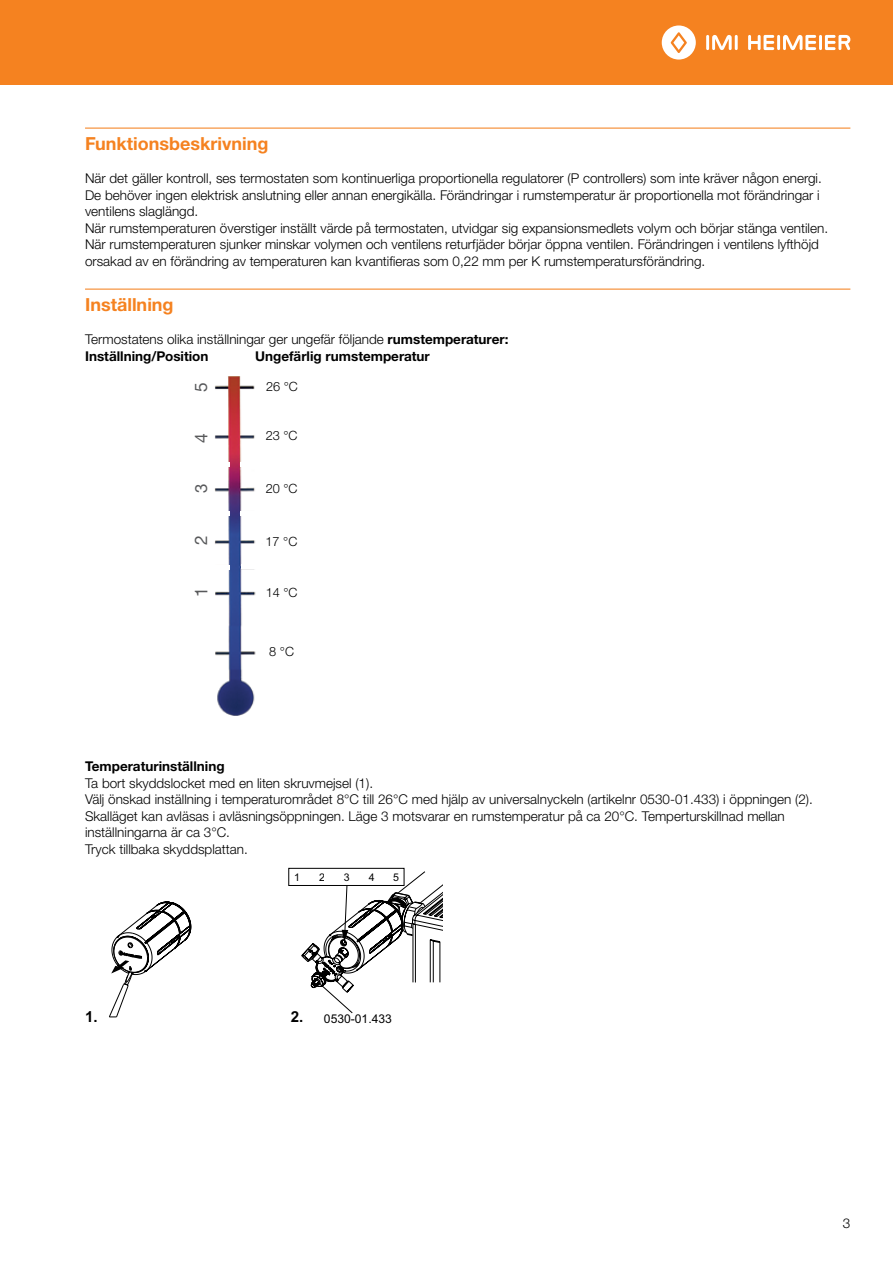
<style>
.page{position:relative;width:893px;height:1263px;background:#fff}
.page>*{position:absolute;margin:0;border:0;box-sizing:border-box;transform-origin:0 0}
.t1{font:700 18px "Helvetica Neue LTW1 G";color:#f58220}
.t2{font:17.55px "Helvetica Neue LT Com";color:#58595b}
.t3{font:17.25px "Helvetica Neue LT Com";color:#58595b}
.t4{font:16.8px "Helvetica Neue LT Com";color:#58595b}
.t5{font:700 15.15px "Arial";color:#000}
.t6{font:300 13.5px/16.5px "Helvetica Neue LTW1 G";color:#000}
.t7{font:700 13.5px "Helvetica Neue LTW1 G";color:#000}
.t8{font:300 12.75px "Helvetica Neue LT Com";color:#000}
.t9{font:12.15px "Arial";color:#000}
.t10{font:10.65px "Arial";color:#000}
.s1{font-weight:700}
.s2{font-weight:700;font-size:15.15px}
</style>
<div class="page">
<div style="left:0;top:0;width:893px;height:85px;background:#f58220"></div>
<hr style="left:706px;top:35px;width:3px;height:15px;background:#fff">
<hr style="left:735px;top:35px;width:3px;height:15px;background:#fff">
<svg style="left:712px;top:35px;width:20px;height:15px"></svg>
<svg style="left:662px;top:25px;width:34px;height:35px"></svg>
<hr style="left:777px;top:35px;width:3px;height:15px;background:#fff">
<svg style="left:748px;top:35px;width:26px;height:15px"></svg>
<hr style="left:819px;top:35px;width:3px;height:15px;background:#fff">
<svg style="left:783px;top:35px;width:33px;height:15px"></svg>
<svg style="left:825px;top:35px;width:25px;height:15px"></svg>
<hr style="left:85px;top:128px;width:765px;height:1px;background:#f58220">
<hr style="left:85px;top:289px;width:765px;height:1px;background:#f58220">
<img style="left:215px;top:376px;width:41px;height:339px">
<div style="left:213px;top:462px;width:16px;height:5px;background:#fff"></div>
<div style="left:241px;top:462px;width:16px;height:5px;background:#fff"></div>
<div style="left:241px;top:511px;width:16px;height:5px;background:#fff"></div>
<div style="left:213px;top:511px;width:16px;height:5px;background:#fff"></div>
<div style="left:241px;top:564px;width:16px;height:5px;background:#fff"></div>
<div style="left:213px;top:565px;width:17px;height:5px;background:#fff"></div>
<div style="left:288px;top:868px;width:116px;height:18px;border:1px solid #000"></div>
<svg style="left:109px;top:901px;width:82px;height:117px"></svg>
<svg style="left:292px;top:871px;width:150px;height:143px"></svg>
<h1 class="t1" style="left:85px;top:132px;width:185px">Funktionsbeskrivning</h1>
<p class="t6" style="left:85px;top:170px;width:744px">När det gäller kontroll, ses termostaten som kontinuerliga proportionella regulatorer (P controllers) som inte kräver någon energi.<br>De behöver ingen elektrisk anslutning eller annan energikälla. Förändringar i rumstemperatur är proportionella mot förändringar i ventilens slaglängd.<br>När rumstemperaturen överstiger inställt värde på termostaten, utvidgar sig expansionsmedlets volym och börjar stänga ventilen.<br>När rumstemperaturen sjunker minskar volymen och ventilens returfjäder börjar öppna ventilen. Förändringen i ventilens lyfthöjd orsakad av en förändring av temperaturen kan kvantifieras som 0,22 mm per K rumstemperatursförändring.</p>
<h1 class="t1" style="left:85px;top:293px;width:90px">Inställning</h1>
<p class="t6" style="left:85px;top:331px;width:425px">Termostatens olika inställningar ger ungefär följande <span class="s1">rumstemperaturer:<br>Inställning/Position</span></p>
<p class="t7" style="left:255px;top:348px;width:176px">Ungefärlig rumstemperatur</p>
<p class="t3" style="left:190px;top:392px;width:11px;rotate:-90deg">5</p>
<p class="t2" style="left:190px;top:443px;width:11px;rotate:-90deg">4</p>
<p class="t8" style="left:266px;top:379px;width:33px">26 °C</p>
<p class="t8" style="left:266px;top:428px;width:33px">23 °C</p>
<p class="t4" style="left:191px;top:493px;width:11px;rotate:-90deg">3</p>
<p class="t8" style="left:266px;top:480px;width:33px">20 °C</p>
<p class="t3" style="left:190px;top:545px;width:11px;rotate:-90deg">2</p>
<p class="t8" style="left:266px;top:533px;width:33px">17 °C</p>
<p class="t2" style="left:190px;top:597px;width:11px;rotate:-90deg">1</p>
<p class="t8" style="left:266px;top:585px;width:33px">14 °C</p>
<p class="t8" style="left:269px;top:644px;width:26px">8 °C</p>
<p class="t7" style="left:85px;top:758px;width:141px">Temperaturinställning</p>
<p class="t6" style="left:85px;top:775px;width:729px">Ta bort skyddslocket med en liten skruvmejsel (1).<br>Välj önskad inställning i temperaturområdet 8°C till 26°C med hjälp av universalnyckeln (artikelnr 0530-01.433) i öppningen (2).<br>Skalläget kan avläsas i avläsningsöppningen. Läge 3 motsvarar en rumstemperatur på ca 20°C. Temperturskillnad mellan inställningarna är ca 3°C.<br>Tryck tillbaka skyddsplattan.</p>
<p class="t10" style="left:294px;top:870px;width:7px">1</p>
<p class="t10" style="left:319px;top:870px;width:7px">2</p>
<p class="t10" style="left:344px;top:870px;width:7px">3</p>
<p class="t10" style="left:369px;top:870px;width:7px">4</p>
<p class="t10" style="left:393px;top:869px;width:7px">5</p>
<p class="t5" style="left:85px;top:1006px;width:14px">1.</p>
<p class="t9" style="left:291px;top:1010px;width:103px"><span class="s2">2.</span> 0530-01.433</p>
<p class="t6" style="left:843px;top:1215px;width:9px">3</p>
</div>
